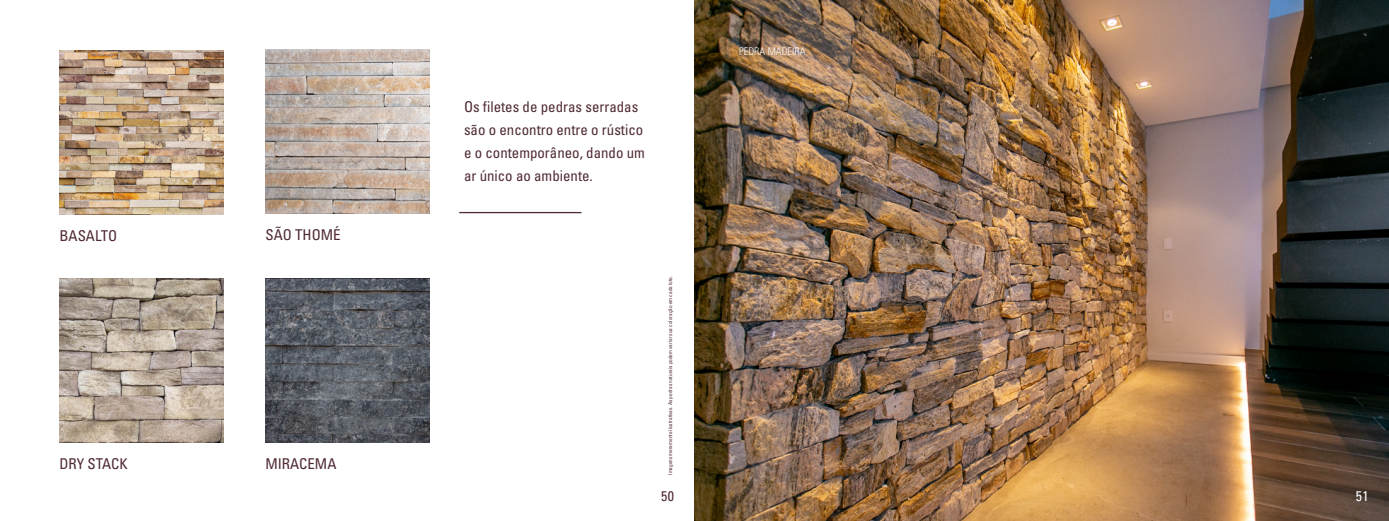
<style>
.page{position:relative;width:1389px;height:521px;background:#fff}
.page>*{position:absolute;margin:0;border:0;box-sizing:border-box;transform-origin:0 0}
.t1{font:condensed 14.88px/22.8px "Univers";color:#502b33}
.t2{font:condensed 14px "Univers";color:#502b33}
.t3{font:condensed 14px "Univers";color:#fff}
.t4{font:300 condensed 10.5px "Univers";color:#fff}
.t5{font:condensed 5.25px "Univers";color:#502b33}
</style>
<div class="page">
<img style="left:694px;top:0;width:695px;height:521px">
<img style="left:60px;top:278px;width:163px;height:164px">
<img style="left:265px;top:278px;width:164px;height:164px">
<img style="left:60px;top:51px;width:163px;height:163px">
<img style="left:265px;top:49px;width:164px;height:164px">
<hr style="left:459px;top:212px;width:122px;height:1px;background:#502b33">
<p class="t1" style="left:60px;top:224px;width:59px">BASALTO</p>
<p class="t1" style="left:265px;top:223px;width:77px">SÃO THOMÉ</p>
<p class="t1" style="left:60px;top:452px;width:70px">DRY STACK</p>
<p class="t1" style="left:265px;top:452px;width:73px">MIRACEMA</p>
<p class="t1" style="left:464px;top:96px;width:182px">Os filetes de pedras serradas são o encontro entre o rústico e o contemporâneo, dando um ar único ao ambiente.</p>
<p class="t5" style="left:667px;top:475px;width:200px;rotate:-90deg">Imagens meramente ilustrativas. As pedras naturais podem variar sua coloração em cada lote.</p>
<p class="t2" style="left:661px;top:487px;width:14px">50</p>
<p class="t4" style="left:739px;top:45px;width:68px">PEDRA MADEIRA</p>
<p class="t3" style="left:1356px;top:487px;width:14px">51</p>
</div>
